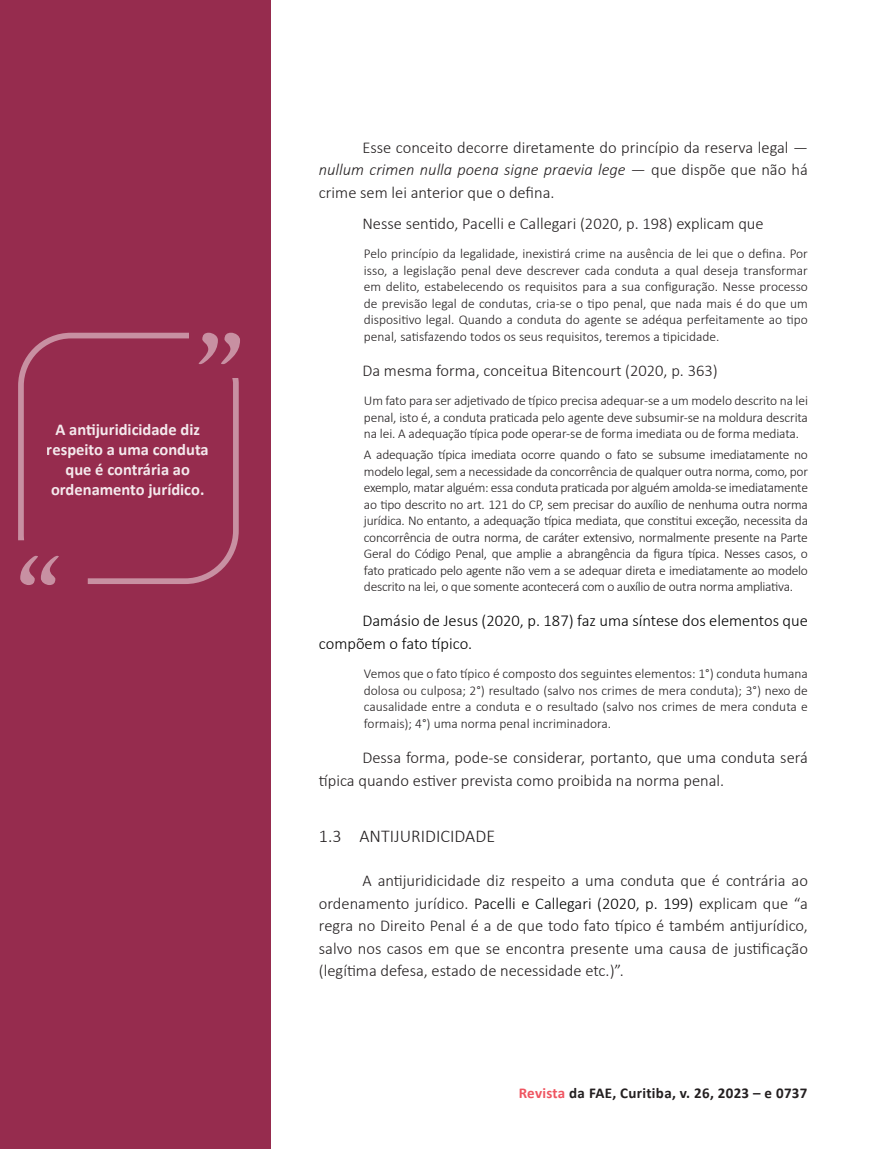
<style>
.page{position:relative;width:893px;height:1149px;background:#fff}
.page>*{position:absolute;margin:0;border:0;box-sizing:border-box;transform-origin:0 0}
.T2{font:300 18px "Calibri";color:#231f20}
.Texto_PN{font:300 16.5px/22.5px "Calibri";color:#231f20;text-align:justify}
.t1{font:700 16.5px/19.8px "Calibri";color:#fff;text-align:center}
.Texto_PN-2{font:300 16.5px/22.5px "Calibri";color:#000}
.t2{font:700 15px "Calibri";letter-spacing:.02em;color:#231f20}
.Citação{font:300 13.5px/16.5px "Calibri";letter-spacing:-.01em;color:#231f20;text-align:justify}
.s1{font-style:italic}
.s2{color:#000}
.s3{color:#ef5561}
</style>
<div class="page">
<div style="left:0;top:0;width:270px;height:1148px;background:#962c4e"></div>
<svg style="left:18px;top:332px;width:222px;height:253px"></svg>
<p class="t1" style="left:47px;top:419px;width:163px">A antijuridicidade diz respeito a uma conduta que é contrária ao ordenamento jurídico.</p>
<p class="Texto_PN" style="left:319px;top:136px;width:490px;text-indent:44px">Esse conceito decorre diretamente do princípio da reserva legal — <span class="s1">nullum crimen nulla poena signe praevia lege</span> — que dispõe que não há crime sem lei anterior que o defina.</p>
<p class="Texto_PN" style="left:362px;top:212px;width:403px">Nesse sentido, Pacelli e Callegari (2020, p. 198) explicam que</p>
<p class="Citação" style="left:364px;top:245px;width:445px">Pelo princípio da legalidade, inexistirá crime na ausência de lei que o defina. Por isso, a legislação penal deve descrever cada conduta a qual deseja transformar em delito, estabelecendo os requisitos para a sua configuração. Nesse processo de previsão legal de condutas, cria-se o tipo penal, que nada mais é do que um dispositivo legal. Quando a conduta do agente se adéqua perfeitamente ao tipo penal, satisfazendo todos os seus requisitos, teremos a tipicidade.</p>
<p class="Texto_PN" style="left:362px;top:359px;width:357px">Da mesma forma, conceitua Bitencourt (2020, p. 363)</p>
<p class="Citação" style="left:364px;top:392px;width:446px">Um fato para ser adjetivado de típico precisa adequar-se a um modelo descrito na lei penal, isto é, a conduta praticada pelo agente deve subsumir-se na moldura descrita na lei. A adequação típica pode operar-se de forma imediata ou de forma mediata.</p>
<p class="Citação" style="left:364px;top:446px;width:446px">A adequação típica imediata ocorre quando o fato se subsume imediatamente no modelo legal, sem a necessidade da concorrência de qualquer outra norma, como, por exemplo, matar alguém: essa conduta praticada por alguém amolda-se imediatamente ao tipo descrito no art. 121 do CP, sem precisar do auxílio de nenhuma outra norma jurídica. No entanto, a adequação típica mediata, que constitui exceção, necessita da concorrência de outra norma, de caráter extensivo, normalmente presente na Parte Geral do Código Penal, que amplie a abrangência da figura típica. Nesses casos, o fato praticado pelo agente não vem a se adequar direta e imediatamente ao modelo descrito na lei, o que somente acontecerá com o auxílio de outra norma ampliativa.</p>
<p class="Texto_PN-2" style="left:319px;top:609px;width:490px;text-indent:44px">Damásio de Jesus (2020, p. 187) faz uma síntese dos elementos que compõem o fato típico.</p>
<p class="Citação" style="left:364px;top:665px;width:446px">Vemos que o fato típico é composto dos seguintes elementos: 1°) conduta humana dolosa ou culposa; 2°) resultado (salvo nos crimes de mera conduta); 3°) nexo de causalidade entre a conduta e o resultado (salvo nos crimes de mera conduta e formais); 4°) uma norma penal incriminadora.</p>
<p class="Texto_PN" style="left:319px;top:746px;width:490px;text-indent:44px">Dessa forma, pode-se considerar, portanto, que uma conduta será típica quando estiver prevista como proibida na norma penal.</p>
<p class="T2" style="left:319px;top:824px;width:178px">1.3 ANTIJURIDICIDADE</p>
<p class="Texto_PN" style="left:319px;top:868px;width:490px;text-indent:44px">A antijuridicidade diz respeito a uma conduta que é contrária ao ordenamento jurídico. <span class="s2">Pacelli e Callegari (2020, p. 199)</span> explicam que “a regra no Direito Penal é a de que todo fato típico é também antijurídico, salvo nos casos em que se encontra presente uma causa de justificação (legítima defesa, estado de necessidade etc.)”.</p>
<p class="t2" style="left:519px;top:1081px;width:290px"><span class="s3">Revista</span> da FAE, Curitiba, v. 26, 2023 – e 0737</p>
</div>
